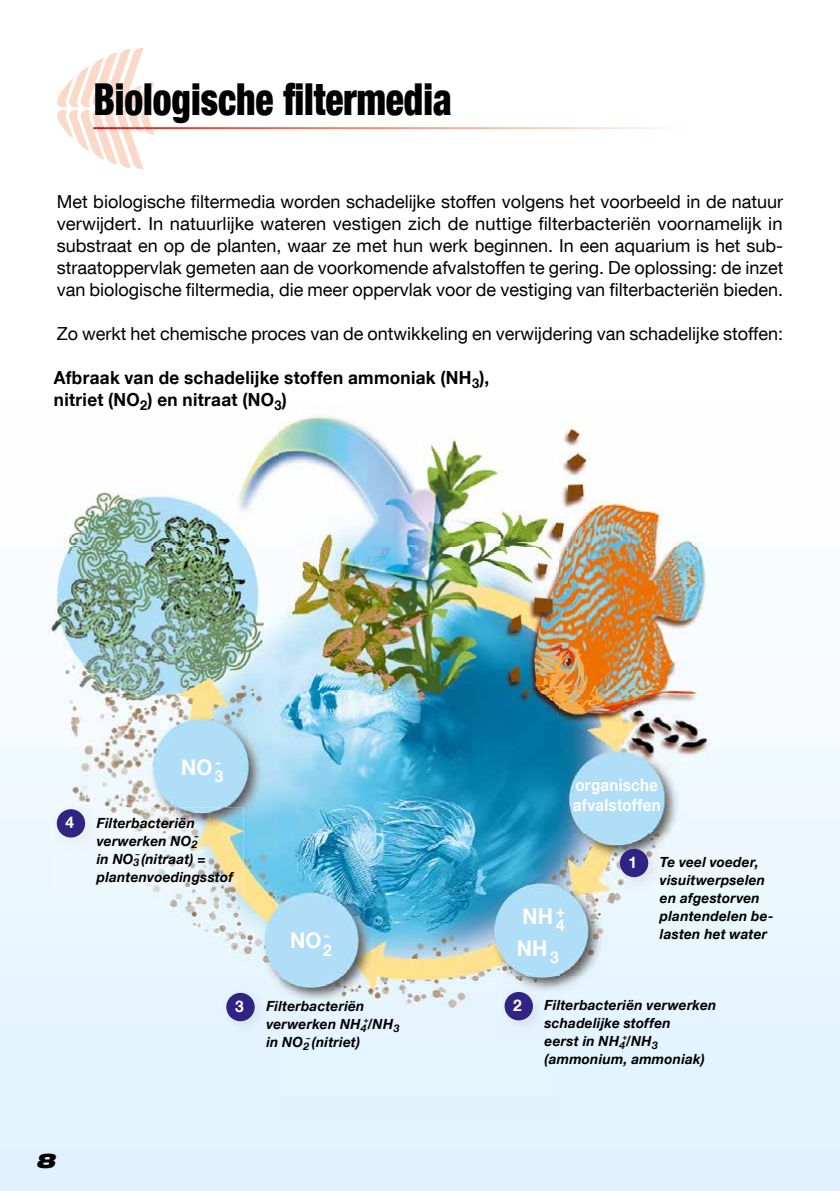
<style>
.page{position:relative;width:840px;height:1191px;background:#fff}
.page>*{position:absolute;margin:0;border:0;box-sizing:border-box;transform-origin:0 0}
.t1{font:900 condensed 44px "Helvetica Neue LT Com";color:#000;scale:.85 1}
.t2{font:700 21.6px "Helvetica Neue LT Com";letter-spacing:.01em;color:#fff;scale:.95 1}
.t3{font:italic 900 expanded 20px "Helvetica Neue LT Com";color:#000}
.t4{font:18px/22px "Helvetica Neue LT Com";color:#000;text-align:justify}
.t5{font:700 18px/22px "Helvetica Neue LT Com";letter-spacing:.02em;color:#000;scale:.95 1}
.t6{font:700 17px/20.4px "Helvetica Neue LT Com";letter-spacing:.015em;color:#fff;scale:.89 1}
.t7{font:700 16.2px "Helvetica Neue LT Com";color:#fff;scale:.95 1}
.t8{font:700 16px "Helvetica Neue LT Com";color:#fff}
.t9{font:italic 700 14px/18px "Helvetica Neue LT Com";letter-spacing:.02em;color:#000}
.t10{font:italic 700 8.4px "Helvetica Neue LT Com";color:#000}
</style>
<div class="page">
<svg style="left:57px;top:48px;width:612px;height:121px"></svg>
<img style="left:0;top:415px;width:839px;height:776px">
<img style="left:612px;top:842px;width:50px;height:50px">
<div style="left:619px;top:848px;width:29px;height:29px;background:#2f2483;border-radius:50%"></div>
<img style="left:497px;top:985px;width:50px;height:50px">
<div style="left:504px;top:992px;width:28px;height:28px;background:#2f2483;border-radius:50%"></div>
<img style="left:219px;top:986px;width:50px;height:50px">
<div style="left:226px;top:993px;width:28px;height:28px;background:#2f2483;border-radius:50%"></div>
<img style="left:54px;top:807px;width:189px;height:87px">
<img style="left:50px;top:802px;width:50px;height:50px">
<img style="left:54px;top:807px;width:46px;height:45px">
<div style="left:57px;top:809px;width:28px;height:28px;background:#2f2483;border-radius:50%"></div>
<h1 class="t1" style="left:93px;top:73px;width:423px">Biologische filtermedia</h1>
<p class="t4" style="left:57px;top:190px;width:727px">Met biologische filtermedia worden schadelĳke stoffen volgens het voorbeeld in de natuur verwĳdert. In natuurlĳke wateren vestigen zich de nuttige filterbacteriën voornamelĳk in substraat en op de planten, waar ze met hun werk beginnen. In een aquarium is het sub&shy;straatoppervlak gemeten aan de voorkomende afvalstoffen te gering. De oplossing: de inzet van biologische filtermedia, die meer oppervlak voor de vestiging van filterbacteriën bieden.</p>
<p class="t4" style="left:57px;top:322px;width:727px">Zo werkt het chemische proces van de ontwikkeling en verwĳdering van schadelĳke stoffen:</p>
<p class="t5" style="left:54px;top:366px;width:459px">Afbraak van de schadelijke stoffen ammoniak (NH<sub>3</sub>), nitriet (NO<sub>2</sub>) en nitraat (NO<sub>3</sub>)</p>
<p class="t2" style="left:181px;top:753px;width:44px">NO <sup>-</sup></p>
<p class="t7" style="left:214px;top:766px;width:11px">3</p>
<p class="t8" style="left:65px;top:812px;width:10px">4</p>
<p class="t9" style="left:97px;top:813px;width:102px">Filterbacteriën verwerken NO<sub>2</sub></p>
<p class="t10" style="left:195px;top:831px;width:6px">–</p>
<p class="t9" style="left:97px;top:849px;width:138px;text-indent:39px"><sup>–</sup> (nitraat) = plantenvoedingsstof</p>
<p class="t9" style="left:97px;top:849px;width:44px">in NO<sub>3</sub></p>
<p class="t2" style="left:290px;top:927px;width:44px">NO <sup>-</sup></p>
<p class="t7" style="left:323px;top:939px;width:11px">2</p>
<p class="t8" style="left:235px;top:996px;width:10px">3</p>
<p class="t9" style="left:266px;top:996px;width:102px">Filterbacteriën verwerken NH<sub>4</sub></p>
<p class="t9" style="left:364px;top:1014px;width:37px"><sup>+</sup>/NH<sub>3</sub></p>
<p class="t9" style="left:306px;top:1032px;width:55px"><sup>–</sup> (nitriet)</p>
<p class="t9" style="left:266px;top:1032px;width:44px">in NO<sub>2</sub></p>
<p class="t3" style="left:36px;top:1147px;width:21px">8</p>
<p class="t6" style="left:572px;top:773px;width:100px">organische afvalstoffen</p>
<p class="t2" style="left:522px;top:903px;width:46px">NH <sup>+</sup></p>
<p class="t7" style="left:556px;top:915px;width:11px">4</p>
<p class="t2" style="left:516px;top:934px;width:45px">NH <sub>3</sub></p>
<p class="t8" style="left:628px;top:852px;width:10px">1</p>
<p class="t9" style="left:659px;top:852px;width:115px">Te veel voeder, visuitwerpselen en afgestorven plantendelen be&shy;lasten het water</p>
<p class="t8" style="left:513px;top:995px;width:10px">2</p>
<p class="t9" style="left:544px;top:996px;width:173px">Filterbacteriën verwerken schadelijke stoffen<br>eerst in NH<sub>4</sub></p>
<p class="t9" style="left:544px;top:1032px;width:162px;text-indent:78px"><sup>+</sup>/NH<sub>3 </sub>(ammonium, ammoniak)</p>
</div>
